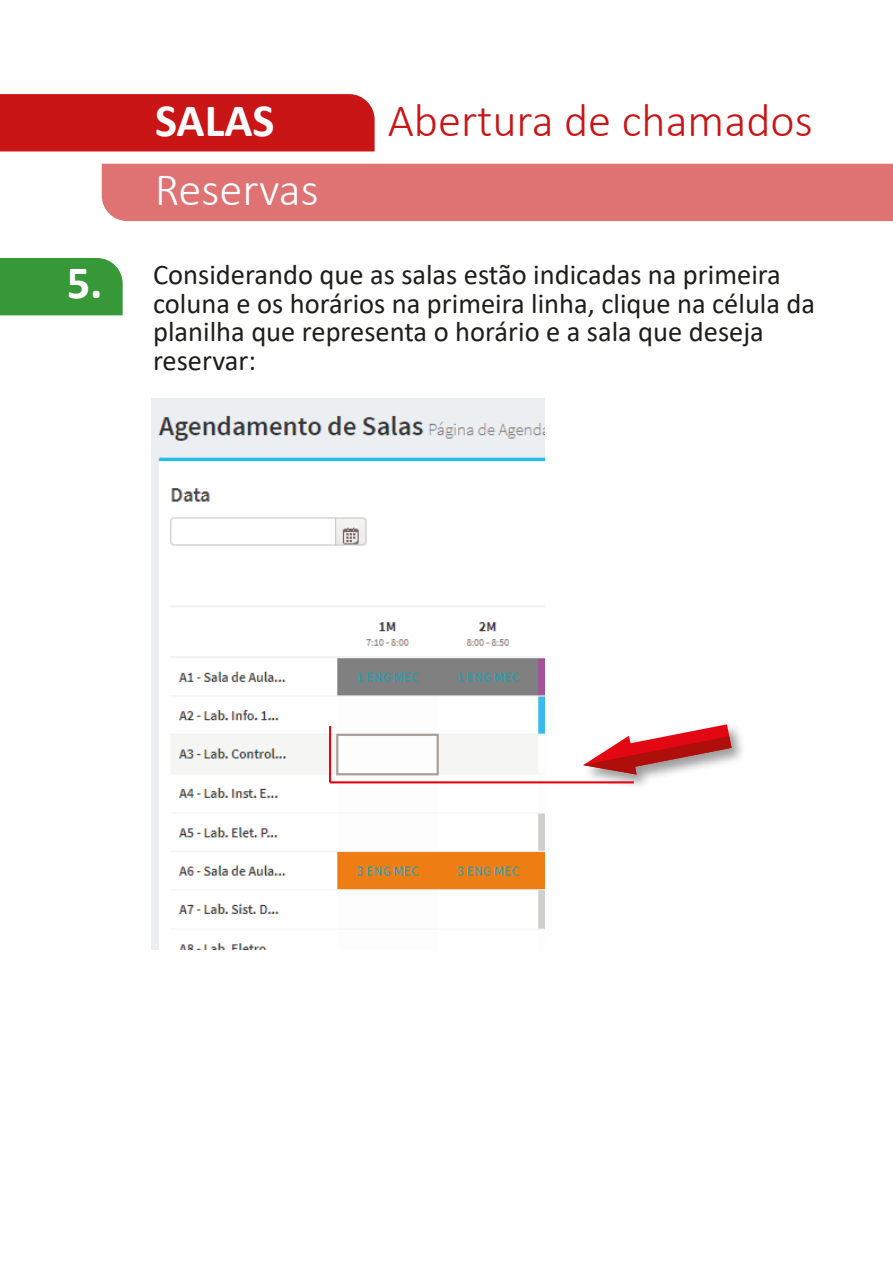
<style>
.page{position:relative;width:893px;height:1263px;background:#fff}
.page>*{position:absolute;margin:0;border:0;box-sizing:border-box;transform-origin:0 0}
.t1{font:300 46.5px "Calibri";color:#ca1517}
.t2{font:300 46.5px "Calibri";color:#fff}
.t3{font:700 46.5px "Calibri";color:#fff}
.t4{font:28.5px/28.5px "Calibri";color:#1d1d1b}
.s1{font-weight:700;font-size:46.5px;color:#fff}
</style>
<div class="page">
<div style="left:0;top:94px;width:375px;height:57px;background:#ca1517"></div>
<div style="left:102px;top:164px;width:791px;height:57px;background:#df7273"></div>
<div style="left:0;top:258px;width:123px;height:57px;background:#369837"></div>
<img style="left:152px;top:399px;width:392px;height:551px">
<img style="left:577px;top:727px;width:166px;height:59px">
<svg style="left:583px;top:724px;width:149px;height:50px"></svg>
<hr style="left:330px;top:781px;width:304px;height:2px;background:#e30613">
<hr style="left:329px;top:726px;width:2px;height:56px;background:#e30613">
<h1 class="t3" style="left:155px;top:87px;width:121px">SALAS</h1>
<h1 class="t2" style="left:155px;top:161px;width:165px">Reservas</h1>
<h1 class="t1" style="left:388px;top:91px;width:426px">Abertura de chamados</h1>
<p class="t4" style="left:153px;top:260px;width:664px;text-indent:-86px"><span class="s1">5.</span> Considerando que as salas estão indicadas na primeira coluna e os horários na primeira linha, clique na célula da planilha que representa o horário e a sala que deseja reservar:</p>
</div>
